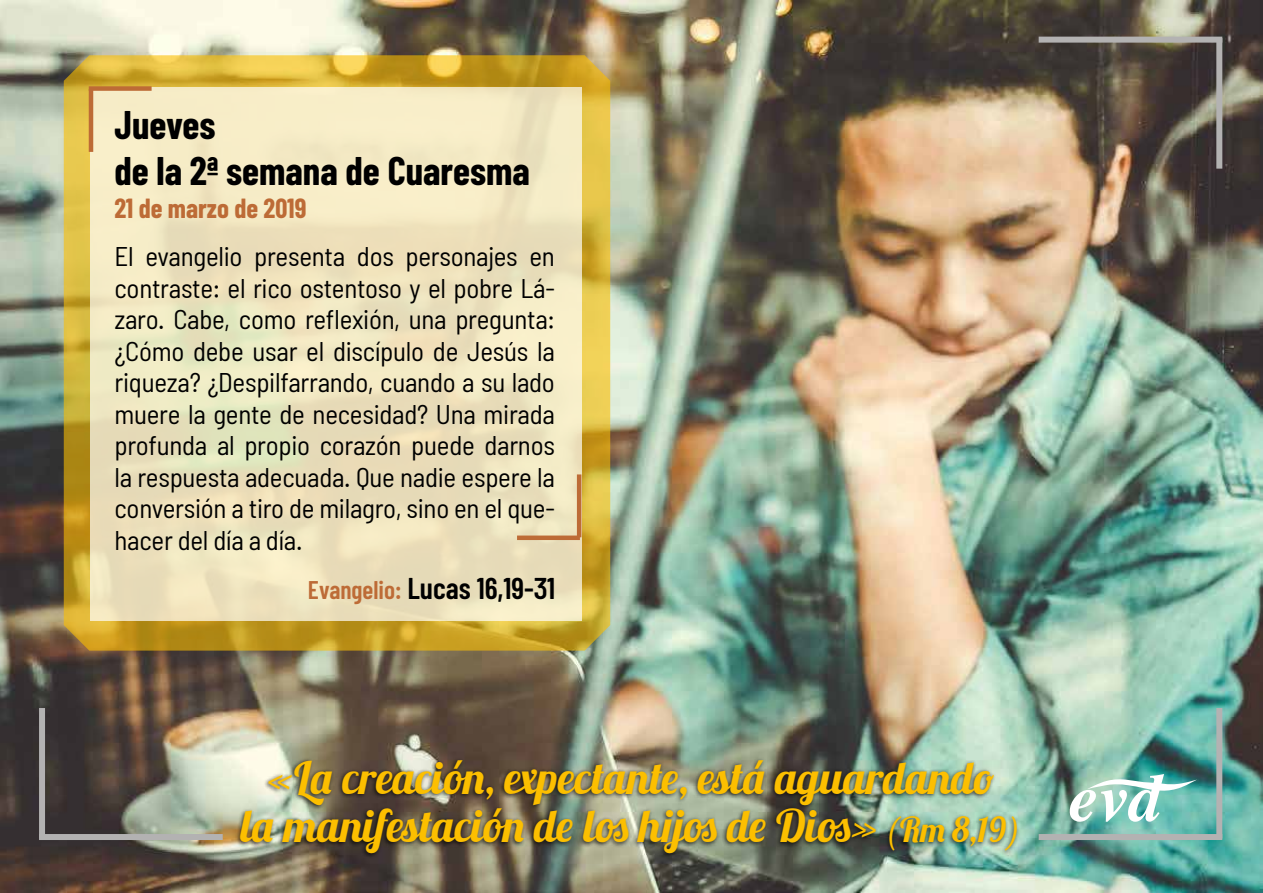
<style>
.page{position:relative;width:1263px;height:893px;background:#fff}
.page>*{position:absolute;margin:0;border:0;box-sizing:border-box;transform-origin:0 0}
.t1{font:45px/48px "Lobster 1.3";color:#fcbf00;text-align:center}
.t2{font:700 39px/46.8px "Barlow Condensed";color:#000}
.t3{font:600 30px "Barlow Condensed";color:#000}
.t4{font:semi-condensed 27px/31.5px "Barlow";letter-spacing:-.01em;color:#000;text-align:justify}
.t5{font:700 27px "Barlow Condensed";color:#bd6b36}
.s1{font-size:25.5px;color:#bd6b36}
.s2{font-size:34.5px}
</style>
<div class="page">
<img style="left:0;top:0;width:1263px;height:893px">
<svg style="left:64px;top:55px;width:546px;height:596px"></svg>
<div style="left:235px;top:757px;width:784px;height:102px;background:#000;opacity:.75"></div>
<div style="left:1216px;top:38px;width:6px;height:131px;background:#b3b2b2"></div>
<div style="left:1039px;top:37px;width:183px;height:6px;background:#b3b2b2"></div>
<div style="left:1216px;top:708px;width:6px;height:130px;background:#b3b2b2"></div>
<div style="left:1039px;top:834px;width:183px;height:6px;background:#b3b2b2"></div>
<div style="left:39px;top:708px;width:6px;height:130px;background:#b3b2b2"></div>
<div style="left:39px;top:834px;width:184px;height:6px;background:#b3b2b2"></div>
<div style="left:90px;top:88px;width:491px;height:533px;background:#efe5c0"></div>
<hr style="left:89px;top:89px;width:4px;height:63px;background:#bd6b36">
<div style="left:89px;top:86px;width:63px;height:5px;background:#bd6b36"></div>
<hr style="left:577px;top:474px;width:4px;height:63px;background:#bd6b36">
<hr style="left:517px;top:536px;width:63px;height:4px;background:#bd6b36">
<svg style="left:1070px;top:774px;width:127px;height:48px"></svg>
<h2 class="t2" style="left:114px;top:100px;width:417px">Jueves<br>de la 2ª semana de Cuaresma</h2>
<p class="t5" style="left:114px;top:191px;width:193px">21 de marzo de 2019</p>
<p class="t4" style="left:114px;top:240px;width:442px">El evangelio presenta dos personajes en contraste: el rico ostentoso y el pobre Lá&shy;zaro. Cabe, como reflexión, una pregunta: ¿Cómo debe usar el discípulo de Jesús la riqueza? ¿Despilfarrando, cuando a su lado muere la gente de necesidad? Una mirada profunda al propio corazón puede darnos la respuesta adecuada. Que nadie espere la conversión a tiro de milagro, sino en el que&shy;hacer del día a día.</p>
<p class="t3" style="left:308px;top:569px;width:248px"><span class="s1">Evangelio:</span> Lucas 16,19-31</p>
<h1 class="t1" style="left:241px;top:753px;width:781px">«La creación, expectante, está aguardando<br>la manifestación de los hijos de Dios» <span class="s2">(Rm 8,19)</span></h1>
</div>
